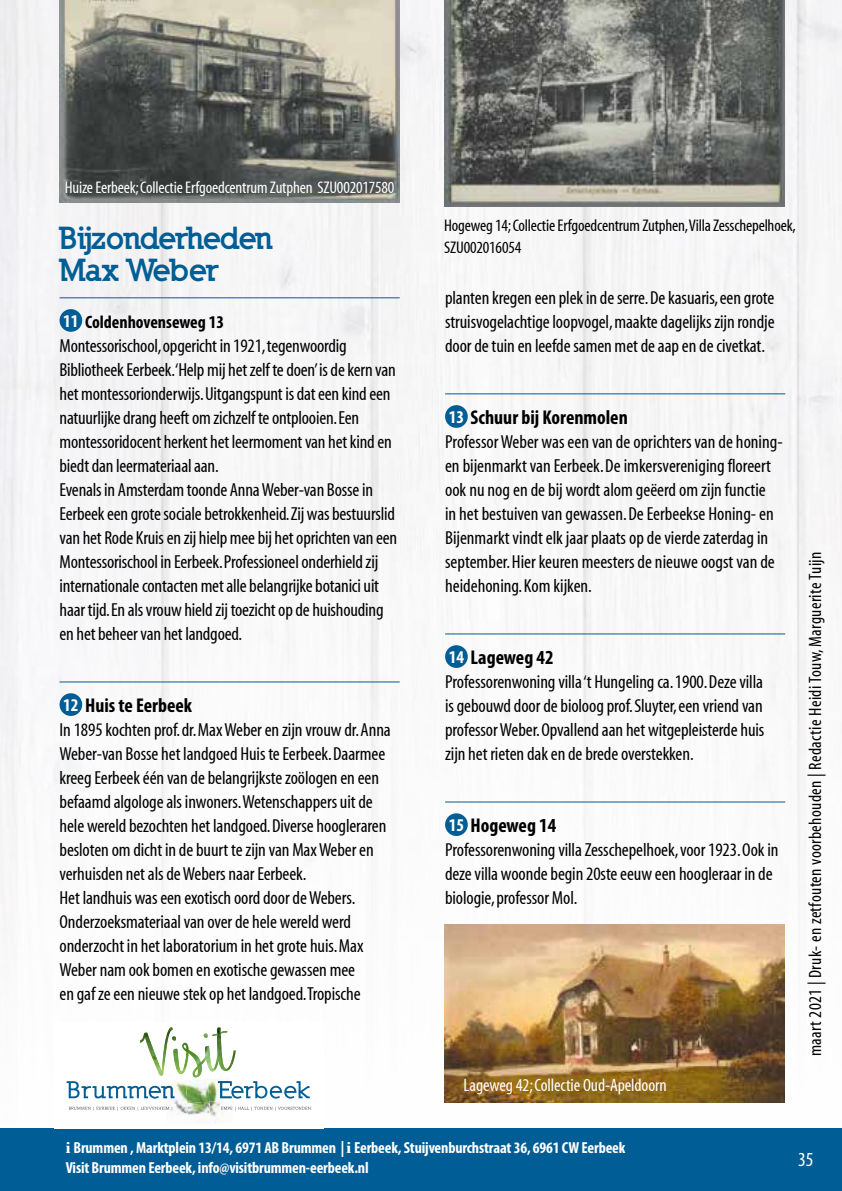
<style>
.page{position:relative;width:842px;height:1191px;background:#fff}
.page>*{position:absolute;margin:0;border:0;box-sizing:border-box;transform-origin:0 0}
.t1{font:900 30px/32px "Nilland";letter-spacing:-.045em;color:#005d95}
.t2{font:700 condensed 20px "Myriad Pro";color:#000}
.t3{font:condensed 20px "Myriad Pro";color:#fff}
.t4{font:condensed 19px/24px "Myriad";letter-spacing:-.005em;color:#000}
.t5{font:condensed 18px "Myriad";letter-spacing:.02em;color:#000}
.t6{font:condensed 18px "Myriad";letter-spacing:-.005em;color:#fff}
.t7{font:700 condensed 18px "Myriad Pro";color:#000}
.t8{font:condensed 17px/22px "Myriad";letter-spacing:-.01em;color:#000}
.t9{font:condensed 17px "Myriad";letter-spacing:-.01em;color:#fff}
.t10{font:700 condensed 16px/20px "Myriad Pro";letter-spacing:-.01em;color:#fff}
.s1{color:#fff}
.s2{font-size:18px;color:#fff}
.s3{font-family:"Times";font-stretch:normal}
</style>
<div class="page">
<div style="left:0;top:1128px;width:842px;height:63px;background:#005d95"></div>
<img style="left:0;top:0;width:842px;height:1103px">
<hr style="left:60px;top:297px;width:340px;height:1px;background:#005d95">
<hr style="left:60px;top:681px;width:340px;height:1px;background:#005d95">
<div style="left:60px;top:309px;width:22px;height:23px;background:#005d95;border-radius:50%"></div>
<div style="left:60px;top:693px;width:22px;height:23px;background:#005d95;border-radius:50%"></div>
<hr style="left:445px;top:393px;width:340px;height:1px;background:#005d95">
<hr style="left:445px;top:633px;width:340px;height:1px;background:#005d95">
<hr style="left:445px;top:801px;width:340px;height:1px;background:#005d95">
<div style="left:445px;top:405px;width:23px;height:23px;background:#005d95;border-radius:50%"></div>
<div style="left:445px;top:645px;width:23px;height:23px;background:#005d95;border-radius:50%"></div>
<div style="left:445px;top:813px;width:23px;height:23px;background:#005d95;border-radius:50%"></div>
<img style="left:59px;top:0;width:340px;height:203px">
<img style="left:444px;top:0;width:340px;height:207px">
<img style="left:445px;top:924px;width:340px;height:178px">
<div style="left:54px;top:1021px;width:270px;height:107px;background:#fff"></div>
<img style="left:209px;top:1098px;width:22px;height:2px">
<img style="left:164px;top:1098px;width:45px;height:5px">
<img style="left:209px;top:1100px;width:15px;height:23px">
<img style="left:187px;top:1101px;width:24px;height:22px">
<img style="left:171px;top:1103px;width:18px;height:20px">
<svg style="left:67px;top:1027px;width:243px;height:71px"></svg>
<svg style="left:69px;top:1106px;width:242px;height:4px"></svg>
<p class="t9" style="left:65px;top:179px;width:331px">Huize Eerbeek; Collectie Erfgoedcentrum Zutphen SZU002017580</p>
<h1 class="t1" style="left:60px;top:222px;width:216px">Bijzonderheden<br>Max Weber</h1>
<p class="t7" style="left:63px;top:310px;width:162px"><span class="s1">11</span> Coldenhovenseweg 13</p>
<p class="t4" style="left:60px;top:334px;width:339px">Montessorischool, opgericht in 1921, tegenwoordig Bibliotheek Eerbeek.‘Help mij het zelf te doen’ is de kern van het montessorionderwijs. Uitgangspunt is dat een kind een natuurlijke drang heeft om zichzelf te ontplooien. Een montessoridocent herkent het leermoment van het kind en biedt dan leermateriaal aan.<br>Evenals in Amsterdam toonde Anna Weber-van Bosse in Eerbeek een grote sociale betrokkenheid. Zij was bestuurslid van het Rode Kruis en zij hielp mee bij het oprichten van een Montessorischool in Eerbeek. Professioneel onderhield zij internationale contacten met alle belangrijke botanici uit haar tijd. En als vrouw hield zij toezicht op de huishouding en het beheer van het landgoed.</p>
<p class="t2" style="left:63px;top:693px;width:130px"><span class="s2">12</span> Huis te Eerbeek</p>
<p class="t4" style="left:60px;top:718px;width:333px">In 1895 kochten prof. dr. Max Weber en zijn vrouw dr. Anna Weber-van Bosse het landgoed Huis te Eerbeek. Daarmee kreeg Eerbeek één van de belangrijkste zoölogen en een befaamd algologe als inwoners.Wetenschappers uit de hele wereld bezochten het landgoed. Diverse hoogleraren besloten om dicht in de buurt te zijn van Max Weber en verhuisden net als de Webers naar Eerbeek.<br>Het landhuis was een exotisch oord door de Webers.<br>Onderzoeksmateriaal van over de hele wereld werd onderzocht in het laboratorium in het grote huis. Max Weber nam ook bomen en exotische gewassen mee<br>en gaf ze een nieuwe stek op het landgoed.Tropische</p>
<p class="t8" style="left:444px;top:215px;width:353px">Hogeweg 14; Collectie Erfgoedcentrum Zutphen,Villa Zesschepelhoek,<br>SZU002016054</p>
<p class="t4" style="left:445px;top:286px;width:331px;text-align:justify">planten kregen een plek in de serre. De kasuaris, een grote struisvogelachtige loopvogel, maakte dagelijks zijn rondje door de tuin en leefde samen met de aap en de civetkat.</p>
<p class="t2" style="left:449px;top:405px;width:181px"><span class="s2">13</span> Schuur bij Korenmolen</p>
<p class="t4" style="left:445px;top:430px;width:339px">Professor Weber was een van de oprichters van de honing&shy;en bijenmarkt van Eerbeek. De imkersvereniging floreert ook nu nog en de bij wordt alom geëerd om zijn functie<br>in het bestuiven van gewassen. De Eerbeekse Honing- en Bijenmarkt vindt elk jaar plaats op de vierde zaterdag in september. Hier keuren meesters de nieuwe oogst van de heidehoning. Kom kijken.</p>
<p class="t2" style="left:449px;top:645px;width:106px"><span class="s2">14</span> Lageweg 42</p>
<p class="t4" style="left:445px;top:670px;width:321px;text-align:justify">Professorenwoning villa ‘t Hungeling ca. 1900. Deze villa is gebouwd door de bioloog prof. Sluyter, een vriend van professor Weber. Opvallend aan het witgepleisterde huis zijn het rieten dak en de brede overstekken.</p>
<p class="t2" style="left:449px;top:813px;width:109px"><span class="s2">15</span> Hogeweg 14</p>
<p class="t4" style="left:445px;top:838px;width:335px">Professorenwoning villa Zesschepelhoek, voor 1923. Ook in deze villa woonde begin 20ste eeuw een hoogleraar in de biologie, professor Mol.</p>
<p class="t6" style="left:463px;top:1076px;width:205px">Lageweg 42; Collectie Oud-Apeldoorn</p>
<p class="t5" style="left:806px;top:1056px;width:506px;rotate:-90deg">maart 2021 | Druk- en zetfouten voorbehouden | Redactie Heidi Touw, Marguerite Tuijn</p>
<p class="t10" style="left:66px;top:1137px;width:561px"><span class="s3">i</span> Brummen , Marktplein 13/14, 6971 AB Brummen | <span class="s3">i</span> Eerbeek, Stuijvenburchstraat 36, 6961 CW Eerbeek<br>Visit Brummen Eerbeek, info@visitbrummen-eerbeek.nl</p>
<p class="t3" style="left:798px;top:1147px;width:17px">35</p>
</div>
